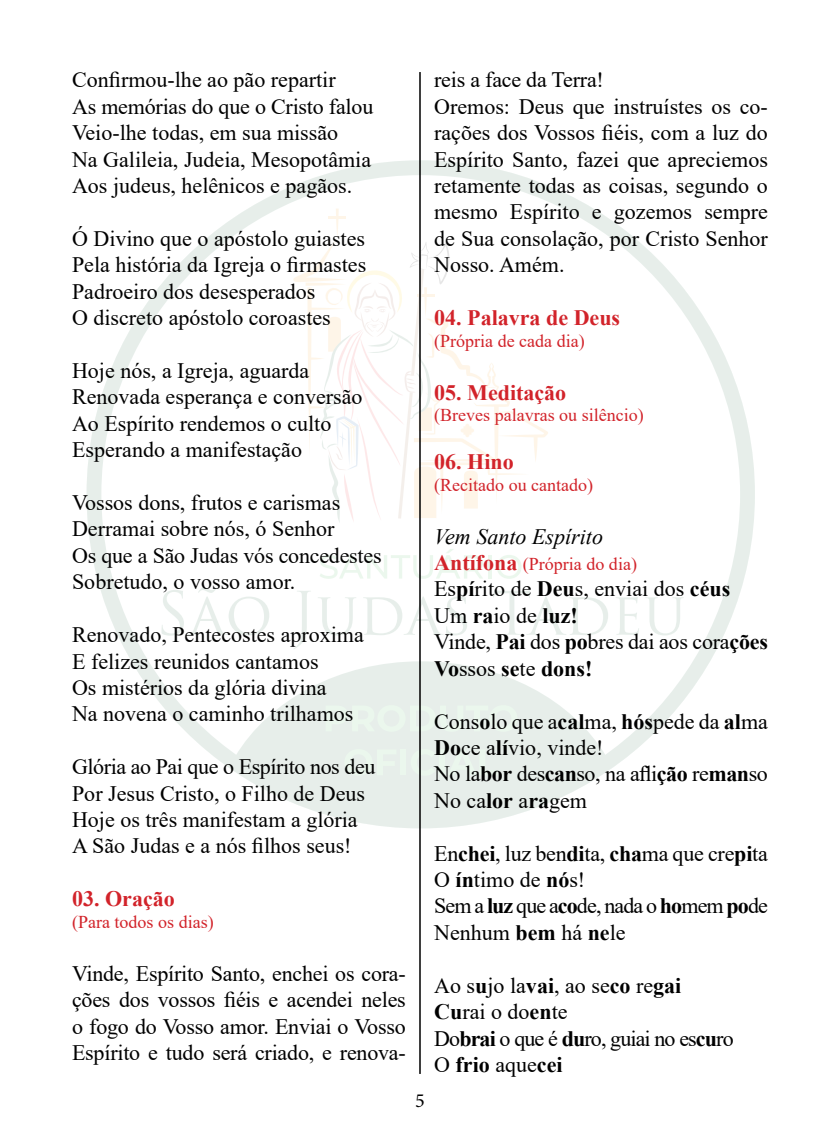
<style>
.page{position:relative;width:840px;height:1146px;background:#fff}
.page>*{position:absolute;margin:0;border:0;box-sizing:border-box;transform-origin:0 0}
.t1{font:22px/26.4px "Times New Roman";color:#000}
.t2{font:22px/26.4px "Times New Roman";letter-spacing:-.04em;color:#000}
.t3{font:700 22px "Times New Roman";color:#d2232a}
.t4{font:italic 22px "Times New Roman";color:#000}
.t5{font:20px "Minion Pro";color:#000}
.t6{font:18px "Times New Roman";color:#d2232a}
.s1{font-weight:700;font-size:22px}
.s2{font-weight:700}
</style>
<div class="page">
<svg style="left:86px;top:160px;width:668px;height:668px"></svg>
<hr style="left:419px;top:72px;width:1px;height:1001px;background:#000">
<p class="t1" style="left:72px;top:66px;width:302px">Confirmou-lhe ao pão repartir<br>As memórias do que o Cristo falou<br>Veio-lhe todas, em sua missão<br>Na Galileia, Judeia, Mesopotâmia<br>Aos judeus, helênicos e pagãos.</p>
<p class="t1" style="left:72px;top:224px;width:295px">Ó Divino que o apóstolo guiastes<br>Pela história da Igreja o firmastes<br>Padroeiro dos desesperados<br>O discreto apóstolo coroastes</p>
<p class="t1" style="left:72px;top:356px;width:292px">Hoje nós, a Igreja, aguarda<br>Renovada esperança e conversão<br>Ao Espírito rendemos o culto<br>Esperando a manifestação</p>
<p class="t1" style="left:72px;top:488px;width:311px">Vossos dons, frutos e carismas<br>Derramai sobre nós, ó Senhor<br>Os que a São Judas vós concedestes<br>Sobretudo, o vosso amor.</p>
<p class="t1" style="left:72px;top:620px;width:293px">Renovado, Pentecostes aproxima<br>E felizes reunidos cantamos<br>Os mistérios da glória divina<br>Na novena o caminho trilhamos</p>
<p class="t1" style="left:72px;top:752px;width:304px">Glória ao Pai que o Espírito nos deu<br>Por Jesus Cristo, o Filho de Deus<br>Hoje os três manifestam a glória<br>A São Judas e a nós filhos seus!</p>
<p class="t3" style="left:72px;top:882px;width:104px">03. Oração</p>
<p class="t6" style="left:72px;top:909px;width:143px">(Para todos os dias)</p>
<p class="t1" style="left:72px;top:959px;width:335px;text-align:justify">Vinde, Espírito Santo, enchei os cora&shy;ções dos vossos fiéis e acendei neles o fogo do Vosso amor. Enviai o Vosso Espírito e tudo será criado, e renova-</p>
<p class="t5" style="left:415px;top:1086px;width:11px">5</p>
<p class="t1" style="left:434px;top:66px;width:335px">reis a face da Terra!<br>Oremos: Deus que instruístes os co&shy;rações dos Vossos fiéis, com a luz do<br>Espírito Santo, fazei que apreciemos retamente todas as coisas, segundo o mesmo Espírito e gozemos sempre de Sua consolação, por Cristo Senhor<br>Nosso. Amém.</p>
<p class="t3" style="left:434px;top:302px;width:187px">04. Palavra de Deus</p>
<p class="t6" style="left:434px;top:328px;width:152px">(Própria de cada dia)</p>
<p class="t3" style="left:434px;top:376px;width:133px">05. Meditação</p>
<p class="t6" style="left:434px;top:402px;width:211px">(Breves palavras ou silêncio)</p>
<p class="t3" style="left:434px;top:446px;width:81px">06. Hino</p>
<p class="t6" style="left:434px;top:472px;width:160px">(Recitado ou cantado)</p>
<p class="t4" style="left:434px;top:521px;width:170px">Vem Santo Espírito</p>
<p class="t6" style="left:434px;top:551px;width:204px"><span class="s1">Antífona</span> (Própria do dia)</p>
<p class="t1" style="left:434px;top:575px;width:335px">Es<span class="s2">pí</span>rito de <span class="s2">Deu</span>s, enviai dos <span class="s2">céus<br></span>Um <span class="s2">ra</span>io de <span class="s2">luz!<br></span>Vinde, <span class="s2">Pai</span> dos <span class="s2">po</span>bres dai aos cora<span class="s2">ções<br>Vo</span>ssos <span class="s2">se</span>te <span class="s2">dons!</span></p>
<p class="t1" style="left:434px;top:707px;width:335px">Cons<span class="s2">o</span>lo que a<span class="s2">cal</span>ma, <span class="s2">hós</span>pede da <span class="s2">al</span>ma<br><span class="s2">Do</span>ce a<span class="s2">lí</span>vio, vinde!<br>No la<span class="s2">bor</span> des<span class="s2">can</span>so, na afli<span class="s2">ção</span> re<span class="s2">man</span>so<br>No ca<span class="s2">lor</span> a<span class="s2">ra</span>gem</p>
<p class="t1" style="left:434px;top:839px;width:335px">En<span class="s2">chei</span>, luz ben<span class="s2">di</span>ta, <span class="s2">cha</span>ma que cre<span class="s2">pi</span>ta<br>O <span class="s2">ín</span>timo de <span class="s2">nó</span>s!<br>Sem a <span class="s2">luz</span> que a<span class="s2">co</span>de, nada o <span class="s2">ho</span>mem <span class="s2">po</span>de<br>Nenhum <span class="s2">bem</span> há <span class="s2">ne</span>le</p>
<p class="t2" style="left:434px;top:971px;width:301px">Ao s<span class="s2">u</span>jo la<span class="s2">vai</span>, ao se<span class="s2">co</span> re<span class="s2">gai<br>Cu</span>rai o do<span class="s2">en</span>te<br>Do<span class="s2">brai</span> o que é <span class="s2">du</span>ro, guiai no es<span class="s2">cu</span>ro<br>O <span class="s2">frio</span> aque<span class="s2">cei</span></p>
</div>
